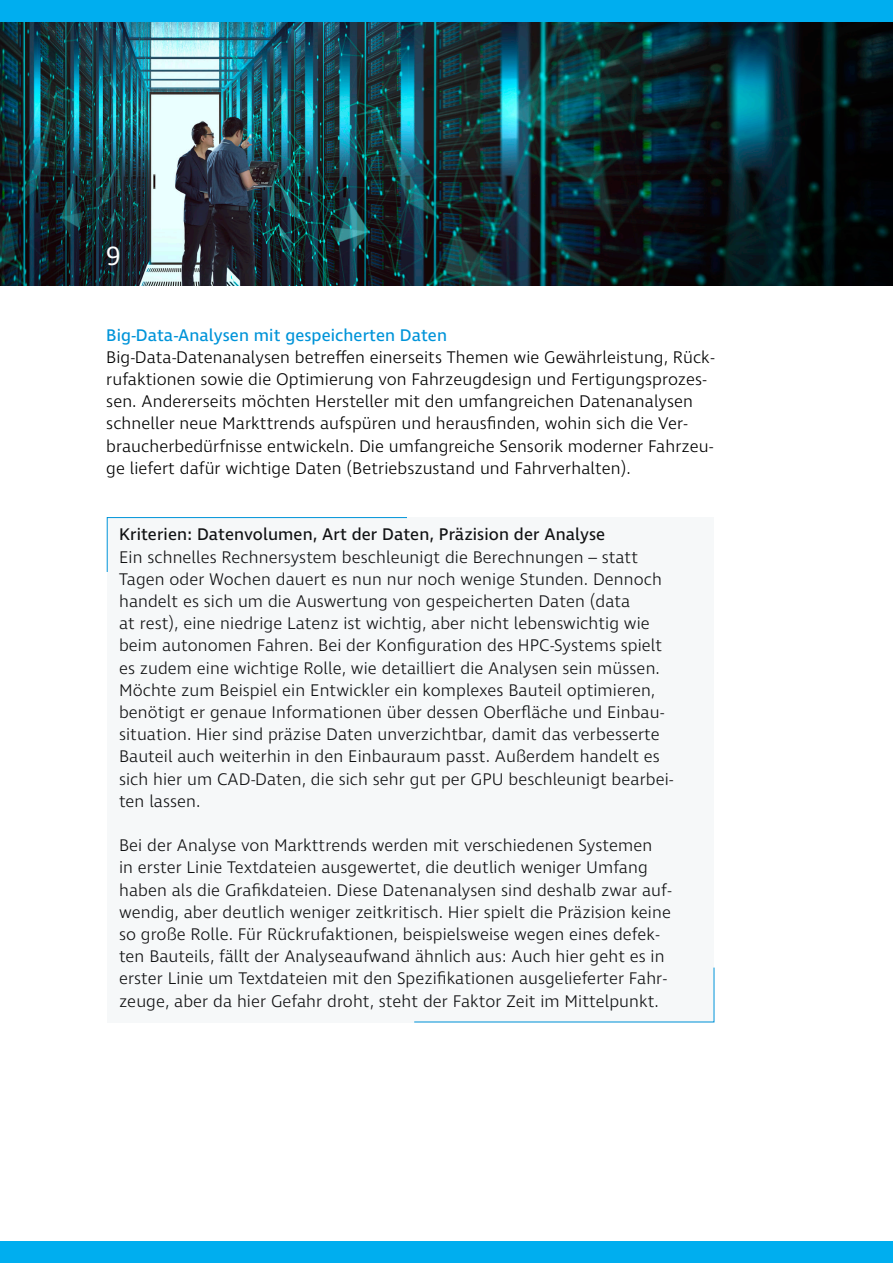
<style>
.page{position:relative;width:893px;height:1263px;background:#fff}
.page>*{position:absolute;margin:0;border:0;box-sizing:border-box;transform-origin:0 0}
.t1{font:27px "Ingra";color:#fff}
.Fließtext_Gigabyte{font:300 17.25px/22.2px "Ingra";letter-spacing:.005em;color:#000}
.Fließtext_Gigabyte-2{font:17.25px "Ingra";letter-spacing:.005em;color:#000}
.Fließtext_Gigabyte-3{font:17.25px "Ingra";letter-spacing:.005em;color:#0094d9}
</style>
<div class="page">
<img style="left:0;top:22px;width:893px;height:264px">
<div style="left:0;top:1241px;width:893px;height:22px;background:#00aeef"></div>
<div style="left:0;top:0;width:893px;height:22px;background:#00aeef"></div>
<div style="left:107px;top:517px;width:607px;height:505px;background:#f6f8f9"></div>
<svg style="left:106px;top:517px;width:301px;height:55px"></svg>
<svg style="left:414px;top:967px;width:301px;height:56px"></svg>
<h1 class="t1" style="left:106px;top:239px;width:16px">9</h1>
<p class="Fließtext_Gigabyte-3" style="left:106px;top:324px;width:342px">Big-Data-Analysen mit gespeicherten Daten</p>
<p class="Fließtext_Gigabyte" style="left:106px;top:347px;width:610px">Big-Data-Datenanalysen betreffen einerseits Themen wie Gewährleistung, Rück&shy;rufaktionen sowie die Optimierung von Fahrzeugdesign und Fertigungsprozes&shy;sen. Andererseits möchten Hersteller mit den umfangreichen Datenanalysen schneller neue Markttrends aufspüren und herausfinden, wohin sich die Ver&shy;braucherbedürfnisse entwickeln. Die umfangreiche Sensorik moderner Fahrzeu&shy;ge liefert dafür wichtige Daten (Betriebszustand und Fahrverhalten).</p>
<p class="Fließtext_Gigabyte-2" style="left:119px;top:524px;width:488px">Kriterien: Datenvolumen, Art der Daten, Präzision der Analyse</p>
<p class="Fließtext_Gigabyte" style="left:119px;top:547px;width:556px">Ein schnelles Rechnersystem beschleunigt die Berechnungen – statt Tagen oder Wochen dauert es nun nur noch wenige Stunden. Dennoch handelt es sich um die Auswertung von gespeicherten Daten (data<br>at rest), eine niedrige Latenz ist wichtig, aber nicht lebenswichtig wie beim autonomen Fahren. Bei der Konfiguration des HPC-Systems spielt es zudem eine wichtige Rolle, wie detailliert die Analysen sein müssen.<br>Möchte zum Beispiel ein Entwickler ein komplexes Bauteil optimieren, benötigt er genaue Informationen über dessen Oberfläche und Einbau&shy;situation. Hier sind präzise Daten unverzichtbar, damit das verbesserte Bauteil auch weiterhin in den Einbauraum passt. Außerdem handelt es sich hier um CAD-Daten, die sich sehr gut per GPU beschleunigt bearbei&shy;ten lassen.</p>
<p class="Fließtext_Gigabyte" style="left:119px;top:835px;width:554px">Bei der Analyse von Markttrends werden mit verschiedenen Systemen<br>in erster Linie Textdateien ausgewertet, die deutlich weniger Umfang haben als die Grafikdateien. Diese Datenanalysen sind deshalb zwar auf&shy;wendig, aber deutlich weniger zeitkritisch. Hier spielt die Präzision keine so große Rolle. Für Rückrufaktionen, beispielsweise wegen eines defek&shy;ten Bauteils, fällt der Analyseaufwand ähnlich aus: Auch hier geht es in erster Linie um Textdateien mit den Spezifikationen ausgelieferter Fahr&shy;zeuge, aber da hier Gefahr droht, steht der Faktor Zeit im Mittelpunkt.</p>
</div>
